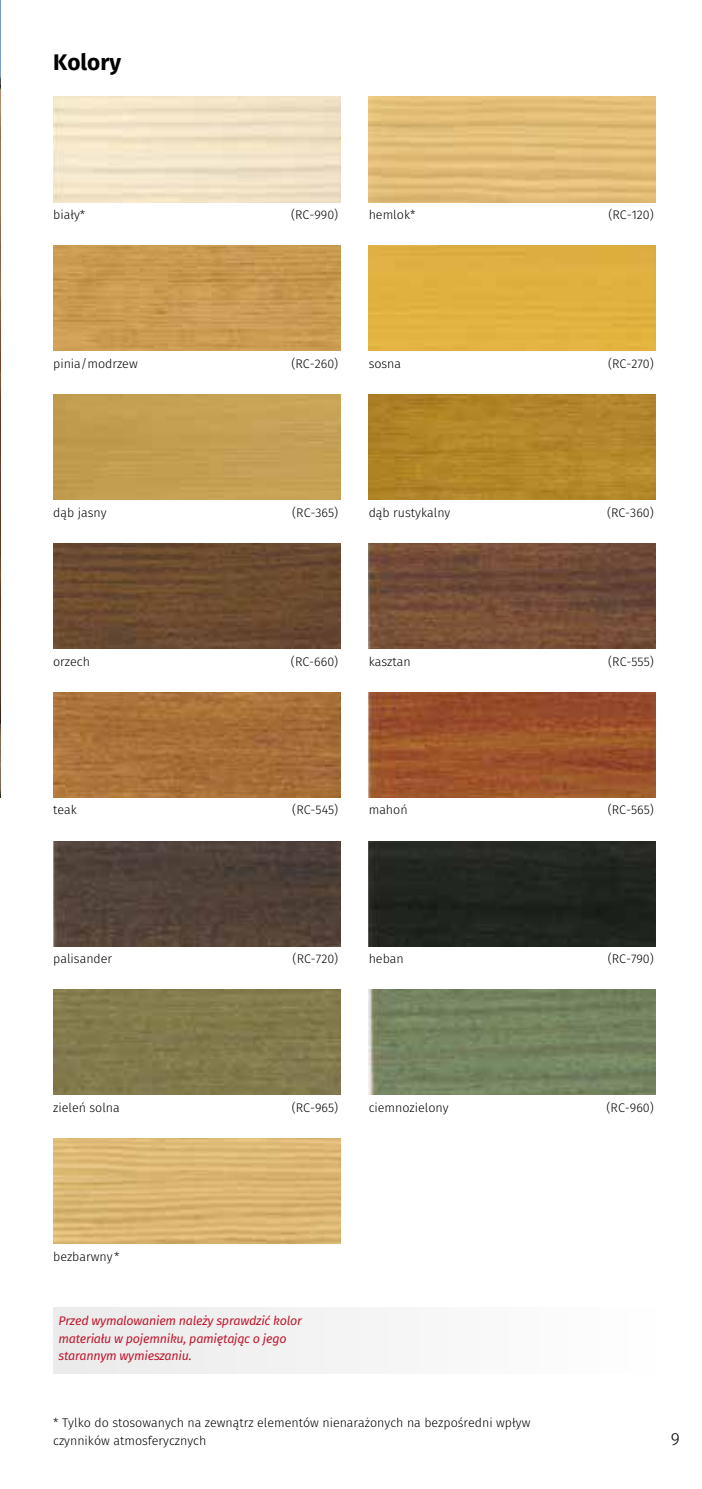
<style>
.page{position:relative;width:702px;height:1489px;background:#fff}
.page>*{position:absolute;margin:0;border:0;box-sizing:border-box;transform-origin:0 0}
.t1{font:700 22.5px "Fira Sans";color:#000}
.t2{font:300 17.5px "Fira Sans";color:#000}
.t3{font:300 12.5px/17.5px "Fira Sans";color:#000}
.t4{font:italic 12.5px/17.5px "Fira Sans";letter-spacing:-.02em;color:#bd192f}
</style>
<div class="page">
<img style="left:0;top:0;width:1px;height:797px">
<img style="left:369px;top:97px;width:287px;height:105px">
<div style="left:369px;top:246px;width:287px;height:105px;background:#e0b141"></div>
<img style="left:53px;top:246px;width:287px;height:105px">
<img style="left:369px;top:394px;width:286px;height:105px">
<div style="left:53px;top:394px;width:287px;height:105px;background:#c59f52"></div>
<img style="left:369px;top:543px;width:287px;height:105px">
<img style="left:53px;top:543px;width:287px;height:105px">
<img style="left:369px;top:692px;width:287px;height:105px">
<img style="left:53px;top:692px;width:287px;height:105px">
<img style="left:369px;top:841px;width:287px;height:105px">
<img style="left:53px;top:841px;width:287px;height:105px">
<img style="left:369px;top:989px;width:287px;height:105px">
<img style="left:53px;top:989px;width:287px;height:105px">
<img style="left:53px;top:1138px;width:287px;height:105px">
<div style="left:53px;top:1306px;width:603px;height:67px;background:#f4f4f4"></div>
<h1 class="t1" style="left:53px;top:46px;width:69px">Kolory</h1>
<p class="t3" style="left:53px;top:206px;width:34px">biały*</p>
<p class="t3" style="left:291px;top:206px;width:49px">(RC-990)</p>
<p class="t3" style="left:368px;top:206px;width:48px">hemlok*</p>
<p class="t3" style="left:608px;top:206px;width:47px">(RC-120)</p>
<p class="t3" style="left:53px;top:354px;width:86px">pinia/modrzew</p>
<p class="t3" style="left:291px;top:354px;width:48px">(RC-260)</p>
<p class="t3" style="left:368px;top:354px;width:34px">sosna</p>
<p class="t3" style="left:608px;top:354px;width:47px">(RC-270)</p>
<p class="t3" style="left:53px;top:503px;width:55px">dąb jasny</p>
<p class="t3" style="left:292px;top:503px;width:48px">(RC-365)</p>
<p class="t3" style="left:368px;top:503px;width:83px">dąb rustykalny</p>
<p class="t3" style="left:607px;top:503px;width:48px">(RC-360)</p>
<p class="t3" style="left:53px;top:652px;width:38px">orzech</p>
<p class="t3" style="left:291px;top:652px;width:49px">(RC-660)</p>
<p class="t3" style="left:368px;top:652px;width:43px">kasztan</p>
<p class="t3" style="left:608px;top:652px;width:47px">(RC-555)</p>
<p class="t3" style="left:53px;top:801px;width:25px">teak</p>
<p class="t3" style="left:292px;top:801px;width:48px">(RC-545)</p>
<p class="t3" style="left:368px;top:801px;width:40px">mahoń</p>
<p class="t3" style="left:607px;top:801px;width:48px">(RC-565)</p>
<p class="t3" style="left:53px;top:950px;width:60px">palisander</p>
<p class="t3" style="left:292px;top:950px;width:47px">(RC-720)</p>
<p class="t3" style="left:368px;top:950px;width:37px">heban</p>
<p class="t3" style="left:607px;top:950px;width:48px">(RC-790)</p>
<p class="t3" style="left:53px;top:1098px;width:68px">zieleń solna</p>
<p class="t3" style="left:292px;top:1098px;width:48px">(RC-965)</p>
<p class="t3" style="left:368px;top:1098px;width:82px">ciemnozielony</p>
<p class="t3" style="left:606px;top:1098px;width:49px">(RC-960)</p>
<p class="t3" style="left:53px;top:1247px;width:68px">bezbarwny *</p>
<p class="t4" style="left:58px;top:1311px;width:245px">Przed wymalowaniem należy sprawdzić kolor materiału w pojemniku, pamiętając o jego starannym wymieszaniu.</p>
<p class="t3" style="left:53px;top:1413px;width:478px">* Tylko do stosowanych na zewnątrz elementów nienarażonych na bezpośredni wpływ czynników atmosferycznych</p>
<h2 class="t2" style="left:670px;top:1425px;width:11px">9</h2>
</div>
